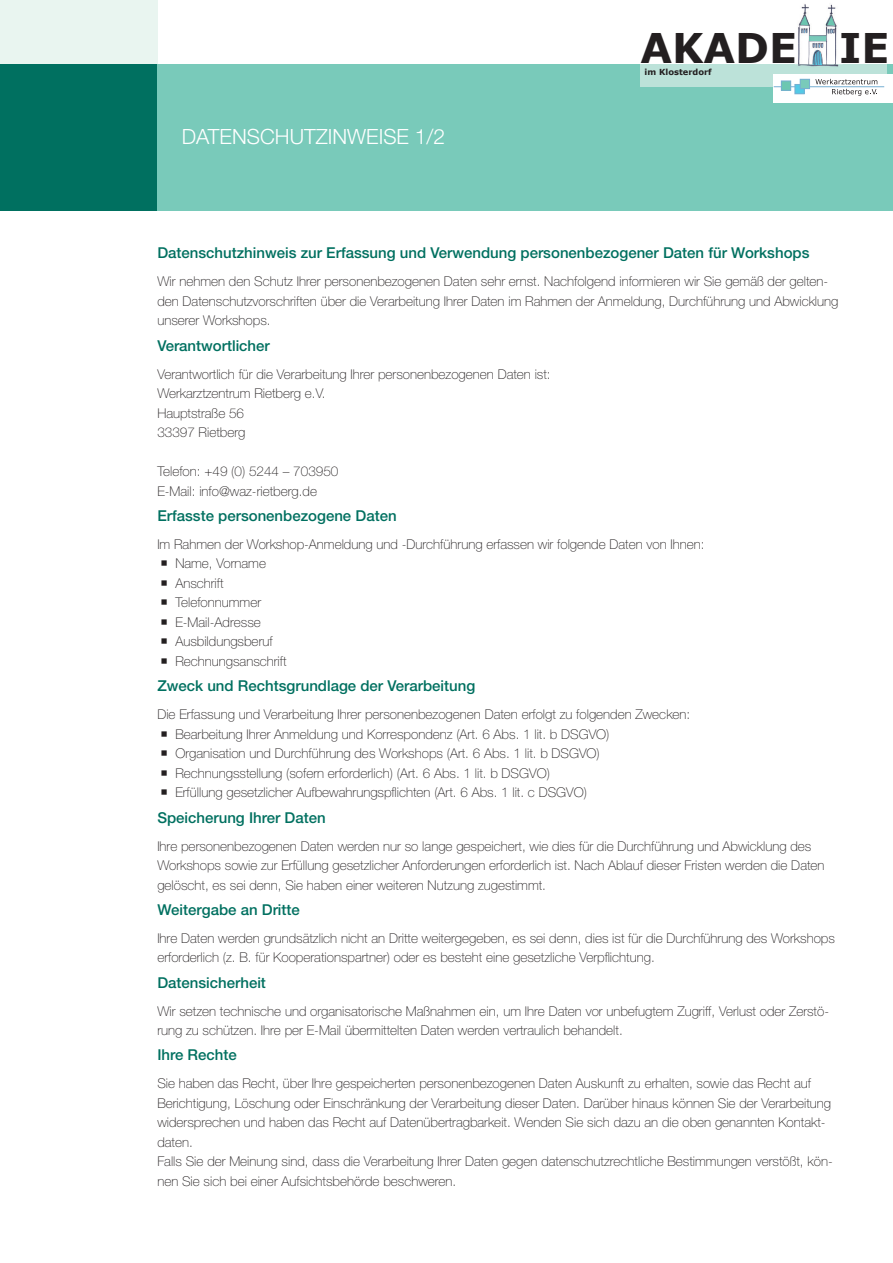
<style>
.page{position:relative;width:893px;height:1263px;background:#fff}
.page>*{position:absolute;margin:0;border:0;box-sizing:border-box;transform-origin:0 0}
.t1{font:700 40.8px "Verdana";color:#231f20}
.t2{font:300 21px "Helvetica Neue LT Std";color:#fff}
.Überschriften_in_Tex{font:500 15px "Helvetica Neue LT Std";color:#007060}
._2spaltig{font:100 13.5px/19.5px "Helvetica Neue LT Std";color:#231f20}
.t3{font:700 8.4px "Verdana";color:#231f20}
</style>
<div class="page">
<div style="left:0;top:0;width:157px;height:64px;background:#e9f5f0"></div>
<div style="left:0;top:64px;width:157px;height:146px;background:#007060"></div>
<div style="left:157px;top:64px;width:736px;height:146px;background:#79caba"></div>
<div style="left:640px;top:64px;width:247px;height:23px;background:#bce2d9"></div>
<img style="left:795px;top:4px;width:47px;height:63px">
<img style="left:800px;top:33px;width:9px;height:31px">
<img style="left:826px;top:33px;width:9px;height:31px">
<img style="left:809px;top:35px;width:17px;height:29px">
<svg style="left:813px;top:43px;width:10px;height:22px"></svg>
<svg style="left:800px;top:15px;width:10px;height:18px"></svg>
<svg style="left:825px;top:15px;width:10px;height:18px"></svg>
<div style="left:774px;top:75px;width:119px;height:28px;background:#fff"></div>
<hr style="left:774px;top:86px;width:110px;height:1px;background:#76afd2">
<div style="left:781px;top:81px;width:10px;height:9px;background:#6dc7b1"></div>
<div style="left:781px;top:81px;width:10px;height:10px;border:1px solid #76afd2"></div>
<div style="left:795px;top:84px;width:9px;height:10px;background:#53c9e6"></div>
<div style="left:794px;top:84px;width:11px;height:10px;border:1px solid #76afd2"></div>
<div style="left:800px;top:79px;width:9px;height:10px;background:#79caba"></div>
<div style="left:800px;top:79px;width:10px;height:10px;border:1px solid #76afd2"></div>
<svg style="left:815px;top:79px;width:62px;height:17px"></svg>
<p class="t2" style="left:182px;top:124px;width:265px">DATENSCHUTZINWEISE 1/2</p>
<p class="t1" style="left:640px;top:22px;width:250px">AKADE IE</p>
<p class="t3" style="left:645px;top:67px;width:69px">im Klosterdorf</p>
<p class="Überschriften_in_Tex" style="left:157px;top:244px;width:654px">Datenschutzhinweis zur Erfassung und Verwendung personenbezogener Daten für Workshops</p>
<p class="_2spaltig" style="left:157px;top:272px;width:683px">Wir nehmen den Schutz Ihrer personenbezogenen Daten sehr ernst. Nachfolgend informieren wir Sie gemäß der gelten&shy;den Datenschutzvorschriften über die Verarbeitung Ihrer Daten im Rahmen der Anmeldung, Durchführung und Abwicklung unserer Workshops.</p>
<p class="Überschriften_in_Tex" style="left:157px;top:336px;width:114px">Verantwortlicher</p>
<p class="_2spaltig" style="left:157px;top:364px;width:395px">Verantwortlich für die Verarbeitung Ihrer personenbezogenen Daten ist:</p>
<p class="_2spaltig" style="left:157px;top:384px;width:170px">Werkarztzentrum Rietberg e.V.</p>
<p class="_2spaltig" style="left:157px;top:403px;width:88px">Hauptstraße 56</p>
<p class="_2spaltig" style="left:157px;top:423px;width:90px">33397 Rietberg</p>
<p class="_2spaltig" style="left:157px;top:462px;width:183px">Telefon: +49 (0) 5244 – 703950</p>
<p class="_2spaltig" style="left:157px;top:481px;width:161px">E-Mail: info@waz-rietberg.de</p>
<p class="Überschriften_in_Tex" style="left:157px;top:507px;width:241px">Erfasste personenbezogene Daten</p>
<p class="_2spaltig" style="left:157px;top:534px;width:549px">Im Rahmen der Workshop-Anmeldung und -Durchführung erfassen wir folgende Daten von Ihnen:</p>
<p class="_2spaltig" style="left:175px;top:554px;width:92px">Name, Vorname</p>
<p class="_2spaltig" style="left:175px;top:573px;width:50px">Anschrift</p>
<p class="_2spaltig" style="left:175px;top:593px;width:87px">Telefonnummer</p>
<p class="_2spaltig" style="left:175px;top:612px;width:87px">E-Mail-Adresse</p>
<p class="_2spaltig" style="left:175px;top:632px;width:99px">Ausbildungsberuf</p>
<p class="_2spaltig" style="left:175px;top:651px;width:113px">Rechnungsanschrift</p>
<p class="Überschriften_in_Tex" style="left:157px;top:677px;width:319px">Zweck und Rechtsgrundlage der Verarbeitung</p>
<p class="_2spaltig" style="left:157px;top:705px;width:534px">Die Erfassung und Verarbeitung Ihrer personenbezogenen Daten erfolgt zu folgenden Zwecken:</p>
<p class="_2spaltig" style="left:175px;top:724px;width:436px">Bearbeitung Ihrer Anmeldung und Korrespondenz (Art. 6 Abs. 1 lit. b DSGVO)</p>
<p class="_2spaltig" style="left:175px;top:744px;width:426px">Organisation und Durchführung des Workshops (Art. 6 Abs. 1 lit. b DSGVO)</p>
<p class="_2spaltig" style="left:175px;top:763px;width:376px">Rechnungsstellung (sofern erforderlich) (Art. 6 Abs. 1 lit. b DSGVO)</p>
<p class="_2spaltig" style="left:175px;top:783px;width:413px">Erfüllung gesetzlicher Aufbewahrungspflichten (Art. 6 Abs. 1 lit. c DSGVO)</p>
<p class="Überschriften_in_Tex" style="left:157px;top:808px;width:170px">Speicherung Ihrer Daten</p>
<p class="_2spaltig" style="left:157px;top:836px;width:669px">Ihre personenbezogenen Daten werden nur so lange gespeichert, wie dies für die Durchführung und Abwicklung des<br>Workshops sowie zur Erfüllung gesetzlicher Anforderungen erforderlich ist. Nach Ablauf dieser Fristen werden die Daten gelöscht, es sei denn, Sie haben einer weiteren Nutzung zugestimmt.</p>
<p class="Überschriften_in_Tex" style="left:157px;top:900px;width:144px">Weitergabe an Dritte</p>
<p class="_2spaltig" style="left:157px;top:928px;width:679px">Ihre Daten werden grundsätzlich nicht an Dritte weitergegeben, es sei denn, dies ist für die Durchführung des Workshops erforderlich (z. B. für Kooperationspartner) oder es besteht eine gesetzliche Verpflichtung.</p>
<p class="Überschriften_in_Tex" style="left:157px;top:973px;width:110px">Datensicherheit</p>
<p class="_2spaltig" style="left:157px;top:1001px;width:673px">Wir setzen technische und organisatorische Maßnahmen ein, um Ihre Daten vor unbefugtem Zugriff, Verlust oder Zerstö&shy;rung zu schützen. Ihre per E-Mail übermittelten Daten werden vertraulich behandelt.</p>
<p class="Überschriften_in_Tex" style="left:157px;top:1046px;width:81px">Ihre Rechte</p>
<p class="_2spaltig" style="left:157px;top:1074px;width:675px">Sie haben das Recht, über Ihre gespeicherten personenbezogenen Daten Auskunft zu erhalten, sowie das Recht auf Berichtigung, Löschung oder Einschränkung der Verarbeitung dieser Daten. Darüber hinaus können Sie der Verarbeitung widersprechen und haben das Recht auf Datenübertragbarkeit. Wenden Sie sich dazu an die oben genannten Kontakt&shy;daten.</p>
<p class="_2spaltig" style="left:157px;top:1152px;width:677px">Falls Sie der Meinung sind, dass die Verarbeitung Ihrer Daten gegen datenschutzrechtliche Bestimmungen verstößt, kön&shy;nen Sie sich bei einer Aufsichtsbehörde beschweren.</p>
</div>
